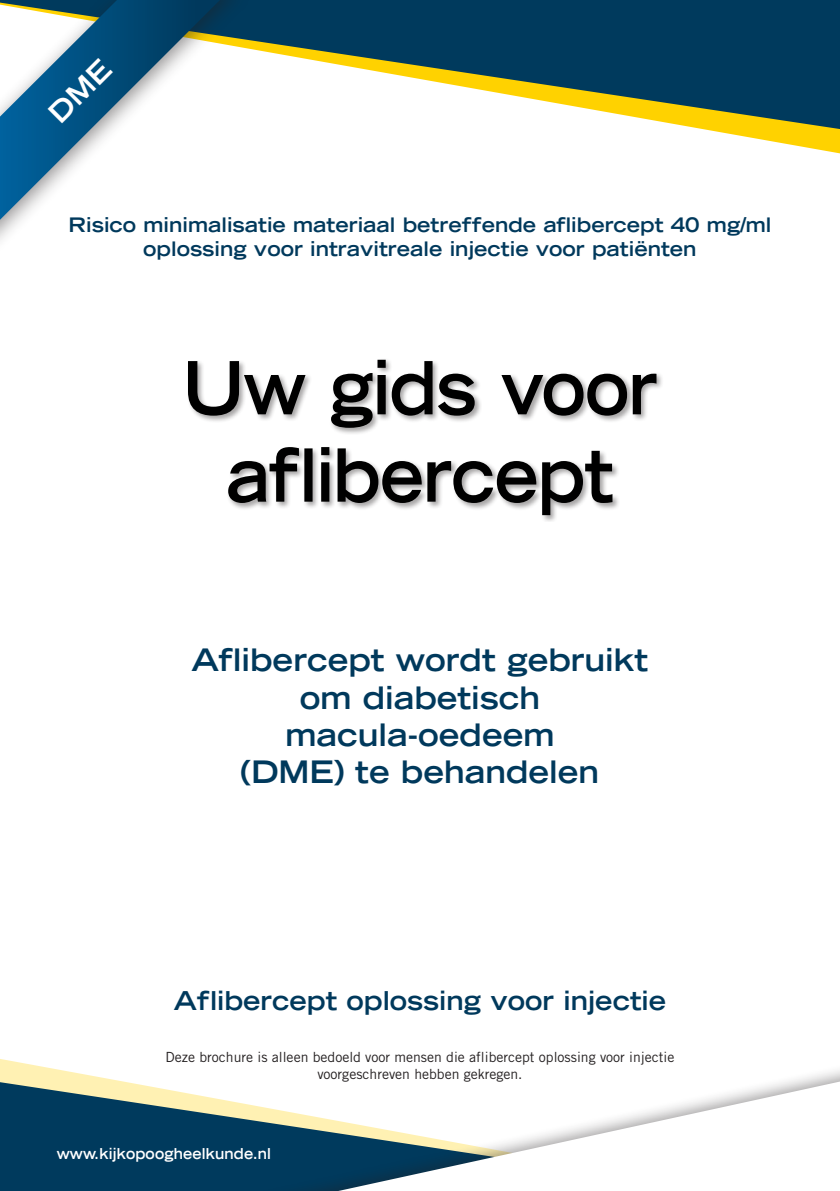
<style>
.page{position:relative;width:840px;height:1191px;background:#fff}
.page>*{position:absolute;margin:0;border:0;box-sizing:border-box;transform-origin:0 0}
.t1{font:700 expanded 73.2px/87.2px "Trade Gothic LT Std";letter-spacing:-.015em;color:#000;text-align:center;scale:.9 1}
.t2{font:700 expanded 31px "Trade Gothic LT Std";color:#00395c}
.t3{font:700 expanded 26px "Trade Gothic LT Std";color:#00395c}
.t4{font:700 expanded 20px/24px "Trade Gothic LT Std";color:#00395c;text-align:center}
.Header_1{font:700 expanded 15px "Trade Gothic LT Std";letter-spacing:.01em;color:#fff;scale:.92 1}
.t5{font:14px "Trade Gothic LT Std";color:#231f20}
</style>
<div class="page">
<div style="left:187px;top:357px;width:476px;height:165px;background:#231f20;opacity:.4"></div>
<svg style="left:702px;top:129px;width:137px;height:24px"></svg>
<svg style="left:254px;top:0;width:585px;height:129px;fill:#003a5d"></svg>
<svg style="left:0;top:1059px;width:125px;height:23px"></svg>
<svg style="left:0;top:1082px;width:229px;height:109px;background:#28576d"></svg>
<div style="left:229px;top:1061px;width:610px;height:130px;background:#231f20;opacity:.4"></div>
<svg style="left:338px;top:1081px;width:501px;height:110px"></svg>
<div style="left:0;top:0;width:254px;height:258px;background:#231f20;opacity:.5"></div>
<svg style="left:0;top:0;width:220px;height:220px"></svg>
<svg style="left:48px;top:58px;width:65px;height:65px;background:#095686"></svg>
<p class="t4" style="left:68px;top:212px;width:704px">Risico minimalisatie materiaal betreffende aflibercept 40 mg/ml oplossing voor intravitreale injectie voor patiënten</p>
<p class="t1" style="left:182px;top:343px;width:529px">Uw gids voor aflibercept</p>
<p class="t2" style="left:191px;top:640px;width:458px">Aflibercept wordt gebruikt</p>
<p class="t2" style="left:299px;top:677px;width:242px">om diabetisch</p>
<p class="t2" style="left:285px;top:714px;width:270px">macula-oedeem</p>
<p class="t2" style="left:240px;top:751px;width:360px">(DME) te behandelen</p>
<p class="t3" style="left:174px;top:983px;width:493px">Aflibercept oplossing voor injectie</p>
<p class="t5" style="left:165px;top:1048px;width:510px">Deze brochure is alleen bedoeld voor mensen die aflibercept oplossing voor injectie</p>
<p class="t5" style="left:317px;top:1065px;width:206px">voorgeschreven hebben gekregen.</p>
<p class="Header_1" style="left:57px;top:1144px;width:234px">www.kijkopoogheelkunde.nl</p>
</div>
